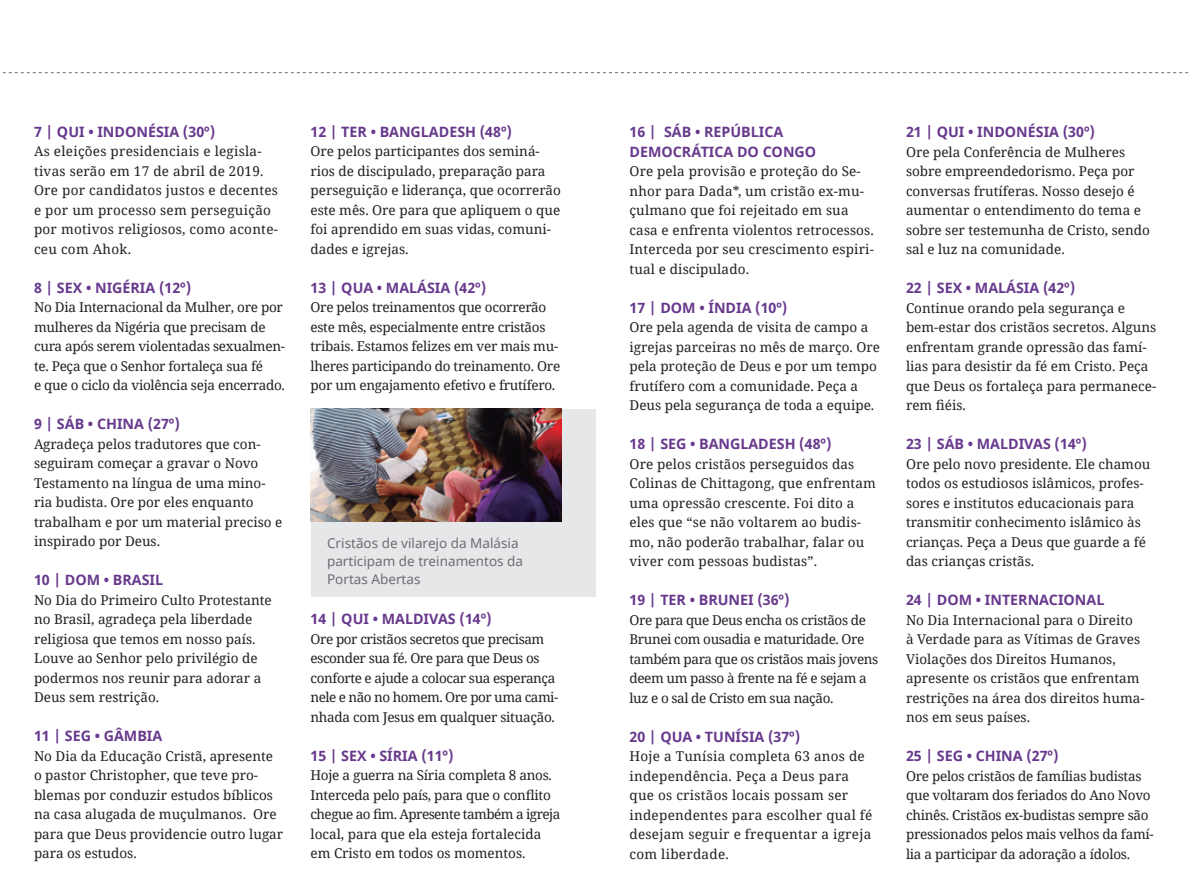
<style>
.page{position:relative;width:1191px;height:893px;background:#fff}
.page>*{position:absolute;margin:0;border:0;box-sizing:border-box;transform-origin:0 0}
.Vamos-Orar_Subtitulo{font:700 14.25px/19.5px "Noto Sans";color:#67398d}
.Vamos-Orar_Texto_Ser{font:13.5px/19.5px "Noto Serif";color:#231f20}
.Vamos-Orar_Texto_Ser-2{font:13.5px/19.5px "Noto Serif";letter-spacing:-.02em;color:#231f20}
.Vamos-Orar_Texto_Ser-3{font:13.5px/19.5px "Noto Serif";letter-spacing:.02em;color:#231f20}
.Vamos-Orar_Texto_Ser-4{font:13.5px/19.5px "Noto Serif";letter-spacing:-.03em;color:#231f20}
.Vamos-Orar_Subtitulo-2{font:13.5px/19.5px "Noto Serif";color:#231f20}
.Vamos-Orar_Subtitulo-3{font:13.5px/19.5px "Noto Serif";letter-spacing:-.02em;color:#231f20}
.Legenda_cinza{font:13.5px/18px "Noto Sans";color:#6c6d70}
</style>
<div class="page">
<div style="left:310px;top:409px;width:285px;height:188px;background:#e6e7e9"></div>
<svg style="left:2px;top:72px;width:1187px;height:1px"></svg>
<img style="left:310px;top:409px;width:251px;height:112px">
<p class="Vamos-Orar_Subtitulo" style="left:34px;top:122px;width:183px">7 | QUI • INDONÉSIA (30º)</p>
<p class="Vamos-Orar_Texto_Ser-3" style="left:34px;top:141px;width:245px">As eleições presidenciais e legisla&shy;tivas serão em 17 de abril de 2019.<br>Ore por candidatos justos e decentes e por um processo sem perseguição por motivos religiosos, como aconte&shy;ceu com Ahok.</p>
<p class="Vamos-Orar_Subtitulo" style="left:34px;top:278px;width:159px">8 | SEX • NIGÉRIA (12º)</p>
<p class="Vamos-Orar_Texto_Ser-2" style="left:34px;top:297px;width:252px">No Dia Internacional da Mulher, ore por mulheres da Nigéria que precisam de cura após serem violentadas sexualmen&shy;te. Peça que o Senhor fortaleça sua fé<br>e que o ciclo da violência seja encerrado.</p>
<p class="Vamos-Orar_Subtitulo" style="left:34px;top:415px;width:147px">9 | SÁB • CHINA (27º)</p>
<p class="Vamos-Orar_Texto_Ser" style="left:34px;top:434px;width:250px">Agradeça pelos tradutores que con&shy;seguiram começar a gravar o Novo<br>Testamento na língua de uma mino&shy;ria budista. Ore por eles enquanto trabalham e por um material preciso e inspirado por Deus.</p>
<p class="Vamos-Orar_Subtitulo" style="left:34px;top:571px;width:131px">10 | DOM • BRASIL</p>
<p class="Vamos-Orar_Subtitulo-2" style="left:34px;top:590px;width:239px">No Dia do Primeiro Culto Protestante no Brasil, agradeça pela liberdade religiosa que temos em nosso país.<br>Louve ao Senhor pelo privilégio de podermos nos reunir para adorar a<br>Deus sem restrição.</p>
<p class="Vamos-Orar_Subtitulo" style="left:34px;top:727px;width:130px">11 | SEG • GÂMBIA</p>
<p class="Vamos-Orar_Texto_Ser" style="left:34px;top:746px;width:251px">No Dia da Educação Cristã, apresente o pastor Christopher, que teve pro&shy;blemas por conduzir estudos bíblicos na casa alugada de muçulmanos. Ore para que Deus providencie outro lugar para os estudos.</p>
<p class="Vamos-Orar_Subtitulo" style="left:310px;top:122px;width:203px">12 | TER • BANGLADESH (48º)</p>
<p class="Vamos-Orar_Texto_Ser" style="left:310px;top:141px;width:252px">Ore pelos participantes dos seminá&shy;rios de discipulado, preparação para perseguição e liderança, que ocorrerão este mês. Ore para que apliquem o que foi aprendido em suas vidas, comuni&shy;dades e igrejas.</p>
<p class="Vamos-Orar_Subtitulo" style="left:310px;top:278px;width:177px">13 | QUA • MALÁSIA (42º)</p>
<p class="Vamos-Orar_Texto_Ser-2" style="left:310px;top:297px;width:251px">Ore pelos treinamentos que ocorrerão este mês, especialmente entre cristãos tribais. Estamos felizes em ver mais mu&shy;lheres participando do treinamento. Ore por um engajamento efetivo e frutífero.</p>
<p class="Legenda_cinza" style="left:327px;top:535px;width:198px">Cristãos de vilarejo da Malásia participam de treinamentos da<br>Portas Abertas</p>
<p class="Vamos-Orar_Subtitulo" style="left:310px;top:610px;width:183px">14 | QUI • MALDIVAS (14º)</p>
<p class="Vamos-Orar_Texto_Ser-4" style="left:310px;top:629px;width:249px">Ore por cristãos secretos que precisam esconder sua fé. Ore para que Deus os conforte e ajude a colocar sua esperança nele e não no homem. Ore por uma cami&shy;nhada com Jesus em qualquer situação.</p>
<p class="Vamos-Orar_Subtitulo" style="left:310px;top:746px;width:145px">15 | SEX • SÍRIA (11º)</p>
<p class="Vamos-Orar_Subtitulo-3" style="left:310px;top:765px;width:251px">Hoje a guerra na Síria completa 8 anos.<br>Interceda pelo país, para que o conflito chegue ao fim. Apresente também a igreja local, para que ela esteja fortalecida em Cristo em todos os momentos.</p>
<p class="Vamos-Orar_Subtitulo" style="left:629px;top:123px;width:188px">16 | SÁB • REPÚBLICA<br>DEMOCRÁTICA DO CONGO</p>
<p class="Vamos-Orar_Texto_Ser" style="left:629px;top:161px;width:246px">Ore pela provisão e proteção do Se&shy;nhor para Dada*, um cristão ex-mu&shy;çulmano que foi rejeitado em sua casa e enfrenta violentos retrocessos.<br>Interceda por seu crescimento espiri&shy;tual e discipulado.</p>
<p class="Vamos-Orar_Subtitulo" style="left:629px;top:298px;width:159px">17 | DOM • ÍNDIA (10º)</p>
<p class="Vamos-Orar_Texto_Ser" style="left:629px;top:317px;width:252px">Ore pela agenda de visita de campo a igrejas parceiras no mês de março. Ore pela proteção de Deus e por um tempo frutífero com a comunidade. Peça a Deus pela segurança de toda a equipe.</p>
<p class="Vamos-Orar_Subtitulo" style="left:629px;top:435px;width:203px">18 | SEG • BANGLADESH (48º)</p>
<p class="Vamos-Orar_Texto_Ser" style="left:629px;top:454px;width:248px">Ore pelos cristãos perseguidos das Colinas de Chittagong, que enfrentam uma opressão crescente. Foi dito a eles que “se não voltarem ao budis&shy;mo, não poderão trabalhar, falar ou viver com pessoas budistas”.</p>
<p class="Vamos-Orar_Subtitulo" style="left:629px;top:591px;width:162px">19 | TER • BRUNEI (36º)</p>
<p class="Vamos-Orar_Texto_Ser-4" style="left:629px;top:610px;width:250px">Ore para que Deus encha os cristãos de Brunei com ousadia e maturidade. Ore também para que os cristãos mais jovens deem um passo à frente na fé e sejam a luz e o sal de Cristo em sua nação.</p>
<p class="Vamos-Orar_Subtitulo" style="left:629px;top:727px;width:172px">20 | QUA • TUNÍSIA (37º)</p>
<p class="Vamos-Orar_Texto_Ser-3" style="left:629px;top:746px;width:244px">Hoje a Tunísia completa 63 anos de independência. Peça a Deus para que os cristãos locais possam ser independentes para escolher qual fé desejam seguir e frequentar a igreja com liberdade.</p>
<p class="Vamos-Orar_Subtitulo" style="left:906px;top:123px;width:190px">21 | QUI • INDONÉSIA (30º)</p>
<p class="Vamos-Orar_Texto_Ser" style="left:906px;top:142px;width:245px">Ore pela Conferência de Mulheres sobre empreendedorismo. Peça por conversas frutíferas. Nosso desejo é aumentar o entendimento do tema e sobre ser testemunha de Cristo, sendo sal e luz na comunidade.</p>
<p class="Vamos-Orar_Subtitulo" style="left:906px;top:279px;width:171px">22 | SEX • MALÁSIA (42º)</p>
<p class="Vamos-Orar_Texto_Ser" style="left:906px;top:298px;width:252px">Continue orando pela segurança e bem-estar dos cristãos secretos. Alguns enfrentam grande opressão das famí&shy;lias para desistir da fé em Cristo. Peça que Deus os fortaleça para permanece&shy;rem fiéis.</p>
<p class="Vamos-Orar_Subtitulo" style="left:906px;top:435px;width:182px">23 | SÁB • MALDIVAS (14º)</p>
<p class="Vamos-Orar_Texto_Ser" style="left:906px;top:454px;width:246px">Ore pelo novo presidente. Ele chamou todos os estudiosos islâmicos, profes&shy;sores e institutos educacionais para transmitir conhecimento islâmico às crianças. Peça a Deus que guarde a fé das crianças cristãs.</p>
<p class="Vamos-Orar_Subtitulo" style="left:906px;top:591px;width:200px">24 | DOM • INTERNACIONAL</p>
<p class="Vamos-Orar_Texto_Ser" style="left:906px;top:610px;width:240px">No Dia Internacional para o Direito<br>à Verdade para as Vítimas de Graves<br>Violações dos Direitos Humanos, apresente os cristãos que enfrentam restrições na área dos direitos huma&shy;nos em seus países.</p>
<p class="Vamos-Orar_Subtitulo" style="left:906px;top:747px;width:154px">25 | SEG • CHINA (27º)</p>
<p class="Vamos-Orar_Texto_Ser-2" style="left:906px;top:766px;width:249px">Ore pelos cristãos de famílias budistas que voltaram dos feriados do Ano Novo chinês. Cristãos ex-budistas sempre são pressionados pelos mais velhos da famí&shy;lia a participar da adoração a ídolos.</p>
</div>
